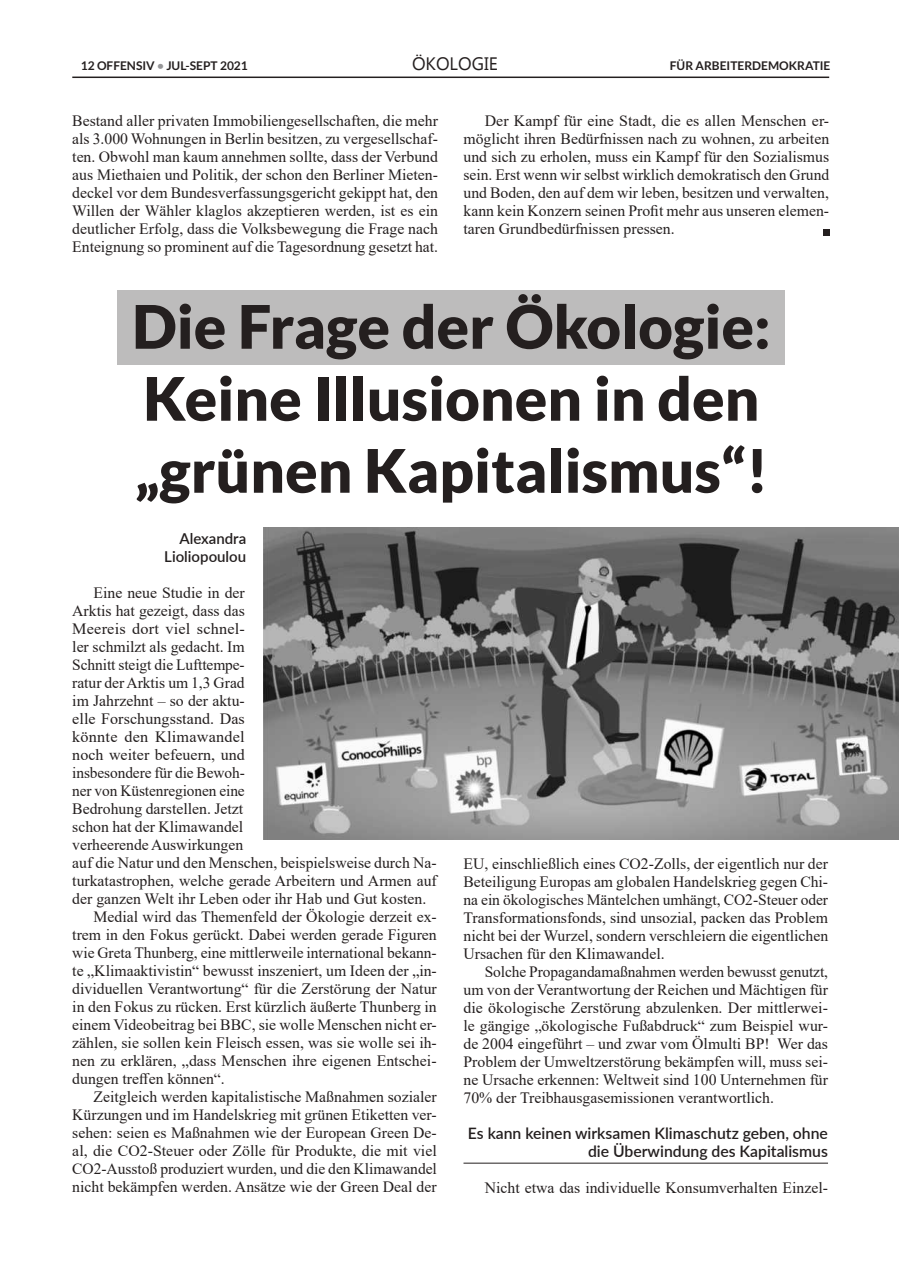
<style>
.page{position:relative;width:910px;height:1280px;background:#fff}
.page>*{position:absolute;margin:0;border:0;box-sizing:border-box;transform-origin:0 0}
.t1{font:900 60px/72px "Lato";color:#241f1f}
.t2{font:18px "Microsoft New Tai Lue";color:#241f1f}
.t3{font:15.75px/18px "Times New Roman";color:#241f1f;text-align:justify}
.t4{font:600 15.75px/18px "Lato";color:#241f1f;text-align:right}
.t5{font:600 15px/18px "Lato";color:#241f1f;text-align:right}
.t6{font:700 12px "Lato";color:#241f1f}
.s1{color:#969698}
</style>
<div class="page">
<hr style="left:72px;top:77px;width:757px;height:1px;background:#241f1f">
<svg style="left:823px;top:230px;width:6px;height:6px"></svg>
<div style="left:117px;top:290px;width:667px;height:75px;background:#bdbcbc"></div>
<hr style="left:463px;top:1163px;width:365px;height:1px;background:#241f1f">
<img style="left:264px;top:527px;width:635px;height:313px">
<p class="t6" style="left:81px;top:59px;width:169px">12 OFFENSIV <span class="s1">•</span> JUL-SEPT 2021</p>
<p class="t2" style="left:412px;top:54px;width:87px">ÖKOLOGIE</p>
<p class="t6" style="left:670px;top:59px;width:162px">FÜR ARBEITERDEMOKRATIE</p>
<p class="t3" style="left:72px;top:111px;width:367px">Bestand aller privaten Immobiliengesellschaften, die mehr als 3.000 Wohnungen in Berlin besitzen, zu vergesellschaf&shy;ten. Obwohl man kaum annehmen sollte, dass der Verbund aus Miethaien und Politik, der schon den Berliner Mieten&shy;deckel vor dem Bundesverfassungsgericht gekippt hat, den Willen der Wähler klaglos akzeptieren werden, ist es ein deutlicher Erfolg, dass die Volksbewegung die Frage nach Enteignung so prominent auf die Tagesordnung gesetzt hat.</p>
<p class="t3" style="left:463px;top:111px;width:367px;text-indent:21px">Der Kampf für eine Stadt, die es allen Menschen er&shy;möglicht ihren Bedürfnissen nach zu wohnen, zu arbeiten und sich zu erholen, muss ein Kampf für den Sozialismus sein. Erst wenn wir selbst wirklich demokratisch den Grund und Boden, den auf dem wir leben, besitzen und verwalten, kann kein Konzern seinen Profit mehr aus unseren elemen&shy;taren Grundbedürfnissen pressen.</p>
<h1 class="t1" style="left:132px;top:289px;width:640px">Die Frage der Ökologie:<br>Keine Illusionen in den „grünen Kapitalismus“!</h1>
<p class="t5" style="left:164px;top:528px;width:83px">Alexandra<br>Lioliopoulou</p>
<p class="t3" style="left:94px;top:583px;width:153px">Eine neue Studie in der</p>
<p class="t3" style="left:72px;top:601px;width:174px">Arktis hat gezeigt, dass das</p>
<p class="t3" style="left:72px;top:619px;width:174px">Meereis dort viel schnel-</p>
<p class="t3" style="left:72px;top:637px;width:174px">ler schmilzt als gedacht. Im</p>
<p class="t3" style="left:72px;top:655px;width:174px">Schnitt steigt die Lufttempe-</p>
<p class="t3" style="left:72px;top:673px;width:174px">ratur der Arktis um 1,3 Grad</p>
<p class="t3" style="left:72px;top:691px;width:174px">im Jahrzehnt – so der aktu-</p>
<p class="t3" style="left:72px;top:709px;width:174px">elle Forschungsstand. Das</p>
<p class="t3" style="left:72px;top:727px;width:174px">könnte den Klimawandel</p>
<p class="t3" style="left:72px;top:745px;width:174px">noch weiter befeuern, und</p>
<p class="t3" style="left:72px;top:763px;width:174px">insbesondere für die Bewoh-</p>
<p class="t3" style="left:72px;top:781px;width:174px">ner von Küstenregionen eine</p>
<p class="t3" style="left:72px;top:799px;width:173px">Bedrohung darstellen. Jetzt</p>
<p class="t3" style="left:72px;top:817px;width:173px">schon hat der Klimawandel</p>
<p class="t3" style="left:72px;top:835px;width:172px">verheerende Auswirkungen</p>
<p class="t3" style="left:72px;top:853px;width:366px">auf die Natur und den Menschen, beispielsweise durch Na-</p>
<p class="t3" style="left:72px;top:871px;width:366px">turkatastrophen, welche gerade Arbeitern und Armen auf</p>
<p class="t3" style="left:72px;top:889px;width:356px">der ganzen Welt ihr Leben oder ihr Hab und Gut kosten.</p>
<p class="t3" style="left:94px;top:907px;width:345px">Medial wird das Themenfeld der Ökologie derzeit ex-</p>
<p class="t3" style="left:72px;top:925px;width:366px">trem in den Fokus gerückt. Dabei werden gerade Figuren</p>
<p class="t3" style="left:72px;top:943px;width:366px">wie Greta Thunberg, eine mittlerweile international bekann-</p>
<p class="t3" style="left:72px;top:961px;width:366px">te „Klimaaktivistin“ bewusst inszeniert, um Ideen der „in-</p>
<p class="t3" style="left:72px;top:979px;width:366px">dividuellen Verantwortung“ für die Zerstörung der Natur</p>
<p class="t3" style="left:72px;top:997px;width:366px">in den Fokus zu rücken. Erst kürzlich äußerte Thunberg in</p>
<p class="t3" style="left:72px;top:1015px;width:366px">einem Videobeitrag bei BBC, sie wolle Menschen nicht er-</p>
<p class="t3" style="left:72px;top:1033px;width:366px">zählen, sie sollen kein Fleisch essen, was sie wolle sei ih-</p>
<p class="t3" style="left:72px;top:1051px;width:366px">nen zu erklären, „dass Menschen ihre eigenen Entschei-</p>
<p class="t3" style="left:72px;top:1069px;width:154px">dungen treffen können“.</p>
<p class="t3" style="left:94px;top:1087px;width:345px">Zeitgleich werden kapitalistische Maßnahmen sozialer</p>
<p class="t3" style="left:72px;top:1105px;width:366px">Kürzungen und im Handelskrieg mit grünen Etiketten ver-</p>
<p class="t3" style="left:72px;top:1123px;width:366px">sehen: seien es Maßnahmen wie der European Green De-</p>
<p class="t3" style="left:72px;top:1141px;width:366px">al, die CO2-Steuer oder Zölle für Produkte, die mit viel</p>
<p class="t3" style="left:72px;top:1159px;width:366px">CO2-Ausstoß produziert wurden, und die den Klimawandel</p>
<p class="t3" style="left:72px;top:1177px;width:366px">nicht bekämpfen werden. Ansätze wie der Green Deal der</p>
<p class="t3" style="left:463px;top:854px;width:366px">EU, einschließlich eines CO2-Zolls, der eigentlich nur der Beteiligung Europas am globalen Handelskrieg gegen Chi&shy;na ein ökologisches Mäntelchen umhängt, CO2-Steuer oder Transformationsfonds, sind unsozial, packen das Problem nicht bei der Wurzel, sondern verschleiern die eigentlichen Ursachen für den Klimawandel.</p>
<p class="t3" style="left:463px;top:962px;width:366px;text-indent:21px">Solche Propagandamaßnahmen werden bewusst genutzt, um von der Verantwortung der Reichen und Mächtigen für die ökologische Zerstörung abzulenken. Der mittlerwei&shy;le gängige „ökologische Fußabdruck“ zum Beispiel wur&shy;de 2004 eingeführt – und zwar vom Ölmulti BP! Wer das Problem der Umweltzerstörung bekämpfen will, muss sei&shy;ne Ursache erkennen: Weltweit sind 100 Unternehmen für 70% der Treibhausgasemissionen verantwortlich.</p>
<p class="t4" style="left:468px;top:1123px;width:362px">Es kann keinen wirksamen Klimaschutz geben, ohne die Überwindung des Kapitalismus</p>
<p class="t3" style="left:485px;top:1178px;width:345px">Nicht etwa das individuelle Konsumverhalten Einzel-</p>
</div>
